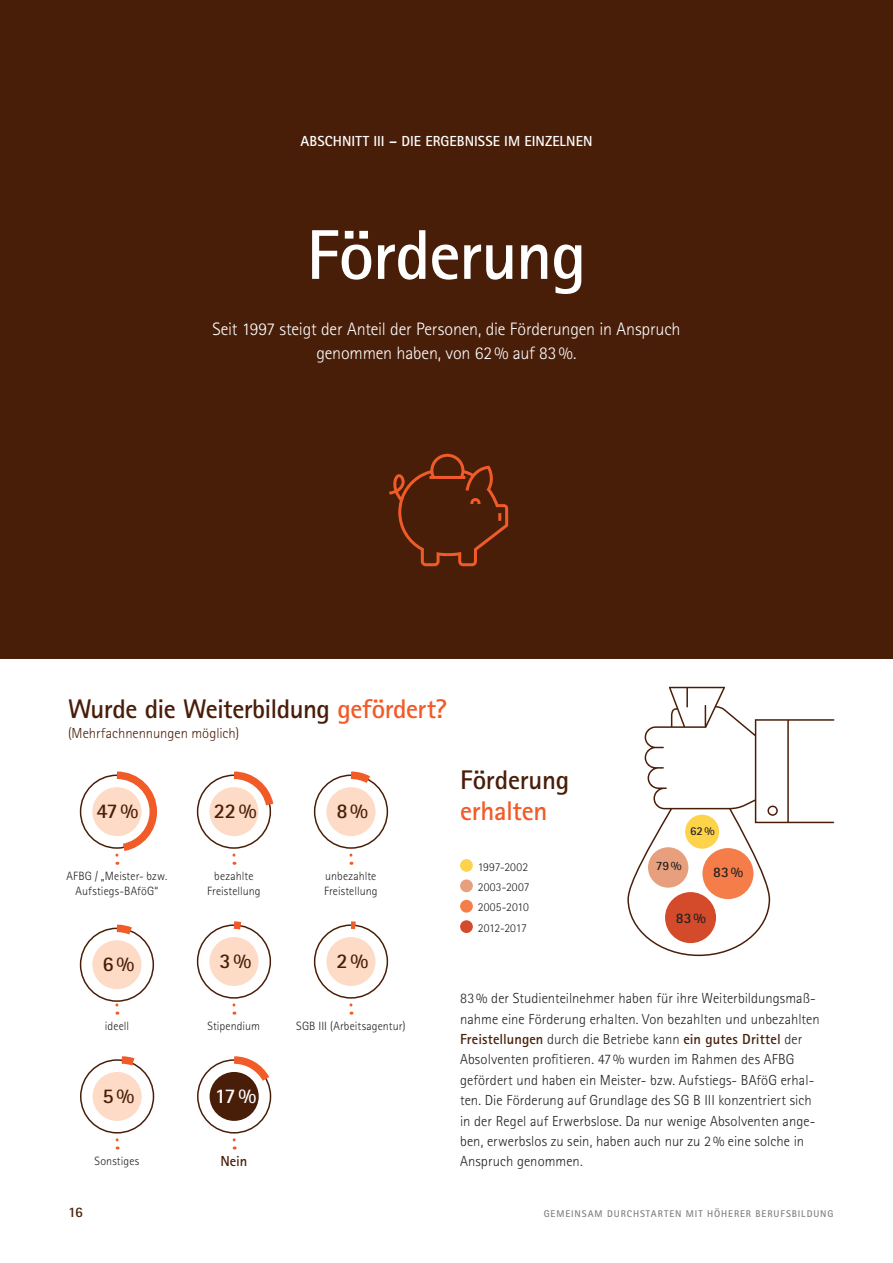
<style>
.page{position:relative;width:893px;height:1263px;background:#fff}
.page>*{position:absolute;margin:0;border:0;box-sizing:border-box;transform-origin:0 0}
.t1{font:700 70.5px "Rotis Sans Serif Pro";letter-spacing:-.02em;color:#fff}
.t2{font:700 27px "Rotis Sans Serif Pro";letter-spacing:-.02em;color:#491e09}
.t3{font:700 27px "Rotis Sans Serif Pro";letter-spacing:-.015em;color:#f15b27}
.t4{font:700 21px "Rotis Sans Serif Pro";color:#491e09}
.t5{font:700 21px "Rotis Sans Serif Pro";color:#fff}
.t6{font:300 18px/24px "Rotis Sans Serif Pro";letter-spacing:-.01em;color:#fff;text-align:center}
.t7{font:300 14.55px/20.4px "Rotis Sans Serif Pro";letter-spacing:.005em;color:#231f20}
.t8{font:700 14.55px "Rotis Sans Serif Pro";color:#fff}
.t9{font:300 14.55px "Rotis Sans Serif Pro";color:#491e09}
.t10{font:700 14.55px "Rotis Sans Serif Pro";color:#231f20}
.t11{font:700 14.55px "Rotis Sans Serif Pro";letter-spacing:-.01em;color:#491e09}
.t12{font:700 12.75px "Rotis Sans Serif Pro";color:#231f20}
.t13{font:300 12px/20.4px "Rotis Sans Serif Pro";letter-spacing:.01em;color:#231f20;text-align:center}
.t14{font:700 12px "Rotis Sans Serif Pro";color:#231f20}
.t15{font:700 9.75px "Rotis Sans Serif Pro";letter-spacing:.095em;color:#808285}
.s1{color:#f15b27}
.s2{font-weight:700;color:#491e09}
</style>
<div class="page">
<svg style="left:349px;top:1003px;width:3px;height:12px"></svg>
<svg style="left:115px;top:1003px;width:3px;height:12px"></svg>
<svg style="left:116px;top:1133px;width:3px;height:16px"></svg>
<svg style="left:232px;top:1003px;width:3px;height:12px"></svg>
<div style="left:314px;top:924px;width:74px;height:75px;border:2px solid #491e09;border-radius:50%"></div>
<div style="left:326px;top:937px;width:50px;height:49px;background:#fddbc6;border-radius:50%"></div>
<div style="left:210px;top:1072px;width:49px;height:49px;background:#491e09;border-radius:50%"></div>
<svg style="left:349px;top:853px;width:3px;height:12px"></svg>
<div style="left:0;top:0;width:893px;height:658px;background:#491e09"></div>
<div style="left:80px;top:927px;width:74px;height:75px;border:2px solid #491e09;border-radius:50%"></div>
<div style="left:80px;top:1059px;width:74px;height:74px;border:2px solid #491e09;border-radius:50%"></div>
<div style="left:93px;top:1072px;width:49px;height:49px;background:#fddbc6;border-radius:50%"></div>
<div style="left:92px;top:940px;width:49px;height:49px;background:#fddbc6;border-radius:50%"></div>
<div style="left:314px;top:774px;width:74px;height:75px;border:2px solid #491e09;border-radius:50%"></div>
<div style="left:326px;top:787px;width:50px;height:49px;background:#fddbc6;border-radius:50%"></div>
<div style="left:197px;top:924px;width:74px;height:75px;border:2px solid #491e09;border-radius:50%"></div>
<div style="left:209px;top:937px;width:50px;height:49px;background:#fddbc6;border-radius:50%"></div>
<div style="left:209px;top:787px;width:50px;height:49px;background:#fddbc6;border-radius:50%"></div>
<div style="left:92px;top:787px;width:49px;height:49px;background:#fddbc6;border-radius:50%"></div>
<div style="left:460px;top:900px;width:13px;height:13px;background:#f47d4a;border-radius:50%"></div>
<div style="left:460px;top:859px;width:13px;height:13px;background:#fed34c;border-radius:50%"></div>
<div style="left:460px;top:920px;width:13px;height:13px;background:#d34b2a;border-radius:50%"></div>
<div style="left:460px;top:879px;width:13px;height:13px;background:#e79f7d;border-radius:50%"></div>
<svg style="left:343px;top:771px;width:36px;height:19px"></svg>
<svg style="left:226px;top:921px;width:23px;height:9px"></svg>
<svg style="left:226px;top:771px;width:48px;height:94px"></svg>
<svg style="left:227px;top:1056px;width:45px;height:93px"></svg>
<svg style="left:109px;top:771px;width:49px;height:94px"></svg>
<svg style="left:109px;top:924px;width:31px;height:17px"></svg>
<svg style="left:114px;top:1056px;width:29px;height:15px"></svg>
<svg style="left:343px;top:921px;width:21px;height:9px"></svg>
<svg style="left:389px;top:454px;width:119px;height:112px"></svg>
<svg style="left:627px;top:687px;width:207px;height:269px"></svg>
<p class="t8" style="left:300px;top:132px;width:293px">ABSCHNITT III – DIE ERGEBNISSE IM EINZELNEN</p>
<h1 class="t1" style="left:306px;top:210px;width:282px">Förderung</h1>
<p class="t6" style="left:212px;top:317px;width:470px">Seit 1997 steigt der Anteil der Personen, die Förderungen in Anspruch genommen haben, von 62% auf 83%.</p>
<h2 class="t2" style="left:68px;top:691px;width:380px">Wurde die Weiterbildung <span class="s1">gefördert?</span></h2>
<p class="t9" style="left:68px;top:725px;width:173px">(Mehrfachnennungen möglich)</p>
<h3 class="t4" style="left:96px;top:798px;width:43px">47%</h3>
<h3 class="t4" style="left:214px;top:798px;width:44px">22%</h3>
<h3 class="t4" style="left:336px;top:798px;width:33px">8%</h3>
<p class="t13" style="left:66px;top:868px;width:102px;line-height:15px">AFBG / „Meister- bzw.<br>Aufstiegs-BAföG“</p>
<h3 class="t4" style="left:102px;top:951px;width:33px">6%</h3>
<p class="t13" style="left:207px;top:868px;width:55px;line-height:15px">bezahlte<br>Freistellung</p>
<p class="t13" style="left:324px;top:868px;width:55px;line-height:15px;text-align:left">unbezahlte<br>Freistellung</p>
<h3 class="t4" style="left:219px;top:948px;width:33px">3%</h3>
<h3 class="t4" style="left:336px;top:948px;width:33px">2%</h3>
<p class="t13" style="left:105px;top:1015px;width:26px">ideell</p>
<p class="t13" style="left:296px;top:1015px;width:111px">SGB III (Arbeitsagentur)</p>
<p class="t13" style="left:208px;top:1015px;width:54px">Stipendium</p>
<h3 class="t4" style="left:103px;top:1083px;width:33px">5%</h3>
<h3 class="t5" style="left:215px;top:1083px;width:43px">17%</h3>
<p class="t13" style="left:95px;top:1150px;width:46px">Sonstiges</p>
<p class="t11" style="left:220px;top:1152px;width:29px">Nein</p>
<h2 class="t2" style="left:460px;top:763px;width:111px">Förderung</h2>
<h2 class="t3" style="left:460px;top:793px;width:89px">erhalten</h2>
<p class="t13" style="left:478px;top:856px;width:53px;text-align:justify">1997-2002<br>2003-2007<br>2005-2010<br>2012-2017</p>
<p class="t14" style="left:690px;top:823px;width:26px">62%</p>
<p class="t12" style="left:656px;top:858px;width:28px">79%</p>
<p class="t10" style="left:713px;top:863px;width:31px">83%</p>
<p class="t10" style="left:676px;top:908px;width:31px">83%</p>
<p class="t7" style="left:460px;top:988px;width:361px">83% der Studienteilnehmer haben für ihre Weiterbildungsmaß&shy;nahme eine Förderung erhalten. Von bezahlten und unbezahlten <span class="s2">Freistellungen</span> durch die Betriebe kann <span class="s2">ein gutes Drittel</span> der Absolventen profitieren. 47% wurden im Rahmen des AFBG gefördert und haben ein Meister- bzw. Aufstiegs- BAföG erhal&shy;ten. Die Förderung auf Grundlage des SG B III konzentriert sich in der Regel auf Erwerbslose. Da nur wenige Absolventen ange&shy;ben, erwerbslos zu sein, haben auch nur zu 2% eine solche in Anspruch genommen.</p>
<p class="t11" style="left:68px;top:1203px;width:16px">16</p>
<p class="t15" style="left:544px;top:1208px;width:291px">GEMEINSAM DURCHSTARTEN MIT HÖHERER BERUFSBILDUNG</p>
</div>
